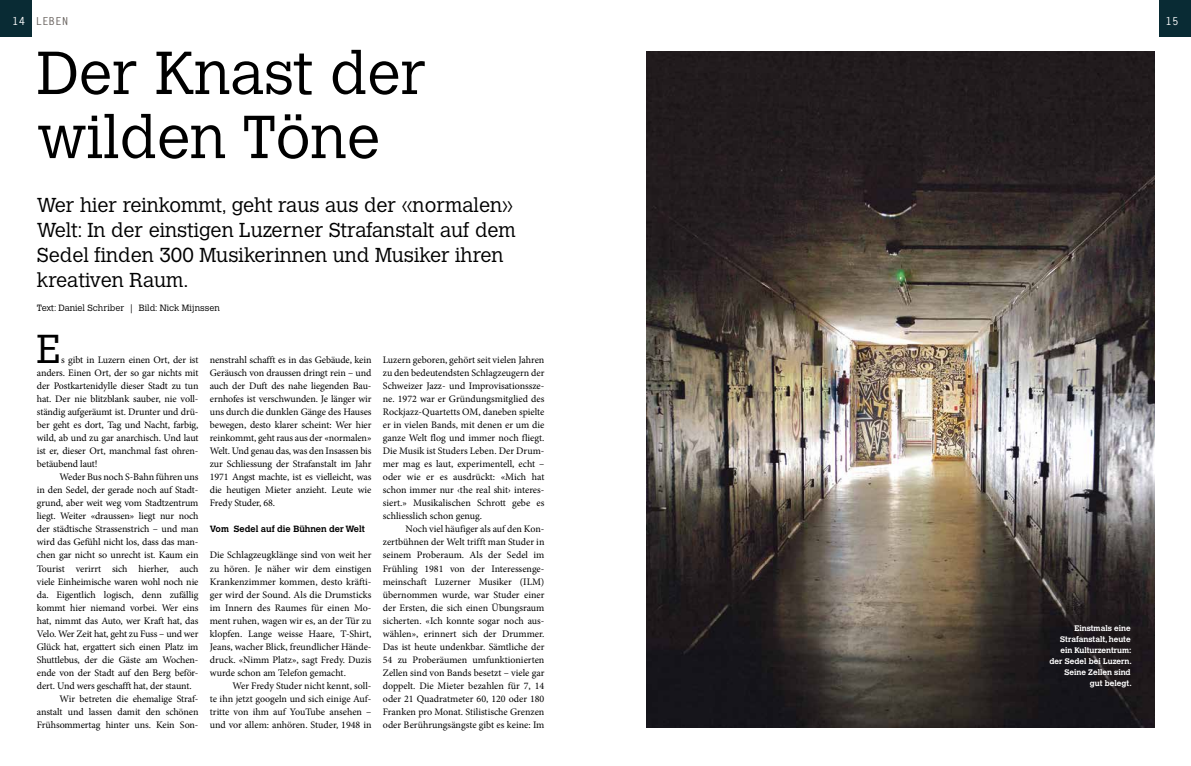
<style>
.page{position:relative;width:1191px;height:766px;background:#fff}
.page>*{position:absolute;margin:0;border:0;box-sizing:border-box;transform-origin:0 0}
.t1{font:300 60px/64px "Calvert MT Std";color:#000}
.t2{font:300 40px "Calvert MT Std";color:#000}
.t3{font:300 20px/25px "Calvert MT Std";color:#000}
.t4{font:700 11px "Letter Gothic Std";color:#66605c}
.t5{font:700 11px "Letter Gothic Std";color:#fff}
.t6{font:10px/13px "Minion Pro";letter-spacing:-.01em;color:#000;text-align:justify}
.t7{font:300 9px "Calvert MT Std";color:#000}
.t8{font:700 9px "Calvert MT Std";color:#000}
.t9{font:700 8px/11px "Calvert MT Std";color:#fff;text-align:right}
.s1{color:#fff}
</style>
<div class="page">
<div style="left:0;top:0;width:31px;height:37px;background:#092b34"></div>
<img style="left:646px;top:51px;width:508px;height:676px">
<div style="left:1159px;top:0;width:32px;height:37px;background:#092b34"></div>
<p class="t4" style="left:12px;top:14px;width:58px"><span class="s1">14</span> LEBEN</p>
<h1 class="t1" style="left:37px;top:42px;width:390px">Der Knast der wilden Töne</h1>
<h3 class="t3" style="left:37px;top:193px;width:480px">Wer hier reinkommt, geht raus aus der «normalen» Welt: In der einstigen Luzerner Strafanstalt auf dem Sedel finden 300 Musikerinnen und Musiker ihren kreativen Raum.</h3>
<p class="t7" style="left:37px;top:302px;width:184px">Text: Daniel Schriber | Bild: Nick Mijnssen</p>
<h2 class="t2" style="left:37px;top:326px;width:26px">E</h2>
<p class="t6" style="left:210px;top:353px;width:163px">nenstrahl schafft es in das Gebäude, kein Geräusch von draussen dringt rein – und auch der Duft des nahe liegenden Bau&shy;ernhofes ist verschwunden. Je länger wir uns durch die dunklen Gänge des Hauses bewegen, desto klarer scheint: Wer hier reinkommt, geht raus aus der «normalen» Welt. Und genau das, was den Insassen bis zur Schliessung der Strafanstalt im Jahr 1971 Angst machte, ist es vielleicht, was die heutigen Mieter anzieht. Leute wie Fredy Studer, 68.</p>
<p class="t8" style="left:210px;top:523px;width:157px">Vom Sedel auf die Bühnen der Welt</p>
<p class="t6" style="left:210px;top:548px;width:163px">Die Schlagzeugklänge sind von weit her zu hören. Je näher wir dem einstigen Krankenzimmer kommen, desto kräfti&shy;ger wird der Sound. Als die Drumsticks im Innern des Raumes für einen Mo&shy;ment ruhen, wagen wir es, an der Tür zu klopfen. Lange weisse Haare, T-Shirt, Jeans, wacher Blick, freundlicher Hände&shy;druck. «Nimm Platz», sagt Fredy. Duzis wurde schon am Telefon gemacht.</p>
<p class="t6" style="left:210px;top:678px;width:163px;text-indent:23px">Wer Fredy Studer nicht kennt, soll&shy;te ihn jetzt googeln und sich einige Auf&shy;tritte von ihm auf YouTube ansehen – und vor allem: anhören. Studer, 1948 in</p>
<p class="t6" style="left:37px;top:353px;width:163px;text-indent:24px">s gibt in Luzern einen Ort, der ist anders. Einen Ort, der so gar nichts mit der Postkartenidylle dieser Stadt zu tun hat. Der nie blitzblank sauber, nie voll&shy;ständig aufgeräumt ist. Drunter und drü&shy;ber geht es dort, Tag und Nacht, farbig, wild, ab und zu gar anarchisch. Und laut ist er, dieser Ort, manchmal fast ohren&shy;betäubend laut!</p>
<p class="t6" style="left:60px;top:470px;width:140px">Weder Bus noch S-Bahn führen uns</p>
<p class="t6" style="left:37px;top:483px;width:163px">in den Sedel, der gerade noch auf Stadt-</p>
<p class="t6" style="left:37px;top:496px;width:163px">grund, aber weit weg vom Stadtzentrum</p>
<p class="t6" style="left:37px;top:509px;width:163px">liegt. Weiter «draussen» liegt nur noch</p>
<p class="t6" style="left:37px;top:522px;width:163px">der städtische Strassenstrich – und man</p>
<p class="t6" style="left:37px;top:535px;width:163px">wird das Gefühl nicht los, dass das man-</p>
<p class="t6" style="left:37px;top:548px;width:163px">chen gar nicht so unrecht ist. Kaum ein</p>
<p class="t6" style="left:37px;top:561px;width:163px">Tourist verirrt sich hierher, auch</p>
<p class="t6" style="left:37px;top:574px;width:163px">viele Einheimische waren wohl noch nie</p>
<p class="t6" style="left:37px;top:587px;width:163px">da. Eigentlich logisch, denn zufällig</p>
<p class="t6" style="left:37px;top:600px;width:163px">kommt hier niemand vorbei. Wer eins</p>
<p class="t6" style="left:37px;top:613px;width:163px">hat, nimmt das Auto, wer Kraft hat, das</p>
<p class="t6" style="left:37px;top:626px;width:163px">Velo. Wer Zeit hat, geht zu Fuss – und wer</p>
<p class="t6" style="left:37px;top:639px;width:163px">Glück hat, ergattert sich einen Platz im</p>
<p class="t6" style="left:37px;top:652px;width:163px">Shuttlebus, der die Gäste am Wochen-</p>
<p class="t6" style="left:37px;top:665px;width:163px">ende von der Stadt auf den Berg beför-</p>
<p class="t6" style="left:37px;top:678px;width:156px">dert. Und wers geschafft hat, der staunt.</p>
<p class="t6" style="left:60px;top:691px;width:140px">Wir betreten die ehemalige Straf-</p>
<p class="t6" style="left:37px;top:704px;width:163px">anstalt und lassen damit den schönen</p>
<p class="t6" style="left:37px;top:717px;width:163px">Frühsommertag hinter uns. Kein Son-</p>
<p class="t6" style="left:383px;top:353px;width:163px">Luzern geboren, gehört seit vielen Jahren zu den bedeutendsten Schlagzeugern der Schweizer Jazz- und Improvisationssze&shy;ne. 1972 war er Gründungsmitglied des Rockjazz-Quartetts OM, daneben spielte er in vielen Bands, mit denen er um die ganze Welt flog und immer noch fliegt.<br>Die Musik ist Studers Leben. Der Drum&shy;mer mag es laut, experimentell, echt – oder wie er es ausdrückt: «Mich hat schon immer nur ‹the real shit› interes&shy;siert.» Musikalischen Schrott gebe es schliesslich schon genug.</p>
<p class="t6" style="left:383px;top:522px;width:163px;text-indent:23px">Noch viel häufiger als auf den Kon&shy;zertbühnen der Welt trifft man Studer in seinem Proberaum. Als der Sedel im Frühling 1981 von der Interessenge&shy;meinschaft Luzerner Musiker (ILM) übernommen wurde, war Studer einer der Ersten, die sich einen Übungsraum sicherten. «Ich konnte sogar noch aus&shy;wählen», erinnert sich der Drummer.<br>Das ist heute undenkbar. Sämtliche der 54 zu Proberäumen umfunktionierten Zellen sind von Bands besetzt – viele gar doppelt. Die Mieter bezahlen für 7, 14 oder 21 Quadratmeter 60, 120 oder 180<br>Franken pro Monat. Stilistische Grenzen oder Berührungsängste gibt es keine: Im</p>
<p class="t5" style="left:1165px;top:14px;width:15px">15</p>
<p class="t9" style="left:1049px;top:622px;width:84px">Einstmals eine<br>Strafanstalt, heute ein Kulturzentrum: der Sedel bei Luzern.<br>Seine Zellen sind<br>gut belegt.</p>
</div>
